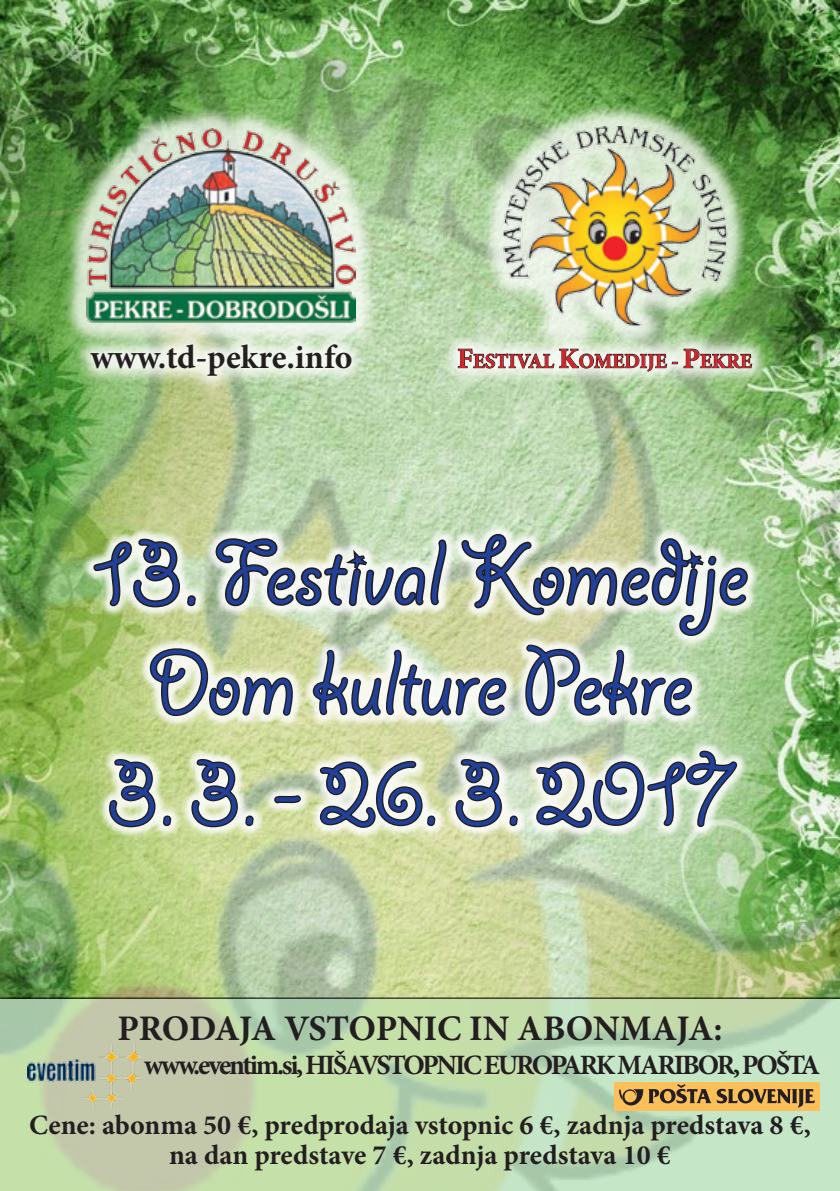
<style>
.page{position:relative;width:840px;height:1191px;background:#fff}
.page>*{position:absolute;margin:0;border:0;box-sizing:border-box;transform-origin:0 0}
.t1{font:100px/110px "Giddyup Std";color:#21409a;text-align:center}
.t2{font:700 36px "Minion Pro";letter-spacing:-.015em;color:#231f20}
.t3{font:700 33.8px "Minion Pro";color:#231f20}
.t4{font:700 28px/59.6px "Minion Pro";letter-spacing:-.01em;color:#231f20}
.t5{font:700 20.6px "Minion Pro";color:#d2232a}
.s1{font-size:28.4px}
</style>
<div class="page">
<img style="left:0;top:0;width:839px;height:43px">
<img style="left:0;top:43px;width:839px;height:954px">
<div style="left:82px;top:523px;width:676px;height:316px;background:#fff;opacity:.85"></div>
<svg style="left:92px;top:532px;width:657px;height:199px;background:#b7c0a4"></svg>
<svg style="left:108px;top:757px;width:65px;height:71px;background:#afb49c"></svg>
<svg style="left:190px;top:757px;width:65px;height:71px;background:#b1b5a1"></svg>
<svg style="left:273px;top:794px;width:29px;height:10px"></svg>
<svg style="left:318px;top:759px;width:118px;height:70px"></svg>
<svg style="left:454px;top:757px;width:65px;height:71px"></svg>
<svg style="left:534px;top:749px;width:204px;height:153px;background:#b5c5ab"></svg>
<svg style="left:0;top:998px;width:839px;height:193px;background:#c0d7af"></svg>
<div style="left:73px;top:327px;width:295px;height:67px;background:#fff;opacity:.85"></div>
<div style="left:440px;top:330px;width:329px;height:58px;background:#fff;opacity:.85"></div>
<svg style="left:457px;top:321px;width:295px;height:77px;background:#b6c8ac"></svg>
<div style="left:479px;top:103px;width:269px;height:247px;background:#fff;opacity:.75"></div>
<img style="left:500px;top:126px;width:227px;height:201px">
<div style="left:62px;top:105px;width:316px;height:242px;background:#fff;opacity:.75"></div>
<img style="left:86px;top:128px;width:269px;height:195px">
<hr style="left:0;top:997px;width:839px;height:1px;background:#231f20">
<img style="left:27px;top:1043px;width:115px;height:65px">
<div style="left:613px;top:1082px;width:206px;height:28px;background:#fdbf57"></div>
<svg style="left:619px;top:1084px;width:195px;height:23px"></svg>
<p class="t3" style="left:90px;top:333px;width:263px">www.td-pekre.info</p>
<p class="t5" style="left:457px;top:346px;width:296px"><span class="s1">F</span>ESTIVAL <span class="s1">K</span>OMEDIJE - <span class="s1">P</span>EKRE</p>
<h1 class="t1" style="left:92px;top:522px;width:656px">13. Festival Komedije<br>Dom kulture Pekre</h1>
<h1 class="t1" style="left:107px;top:742px;width:626px">3. 3. - 26. 3. 2017</h1>
<p class="t2" style="left:117px;top:1003px;width:606px">PRODAJA VSTOPNIC IN ABONMAJA:</p>
<p class="t4" style="left:29px;top:1034px;width:792px;text-indent:115px">www.eventim.si, HIŠAVSTOPNIC EUROPARK MARIBOR, POŠTA<br>Cene: abonma 50 €, predprodaja vstopnic 6 €, zadnja predstava 8 €,</p>
<p class="t4" style="left:169px;top:1124px;width:503px">na dan predstave 7 €, zadnja predstava 10 €</p>
</div>
